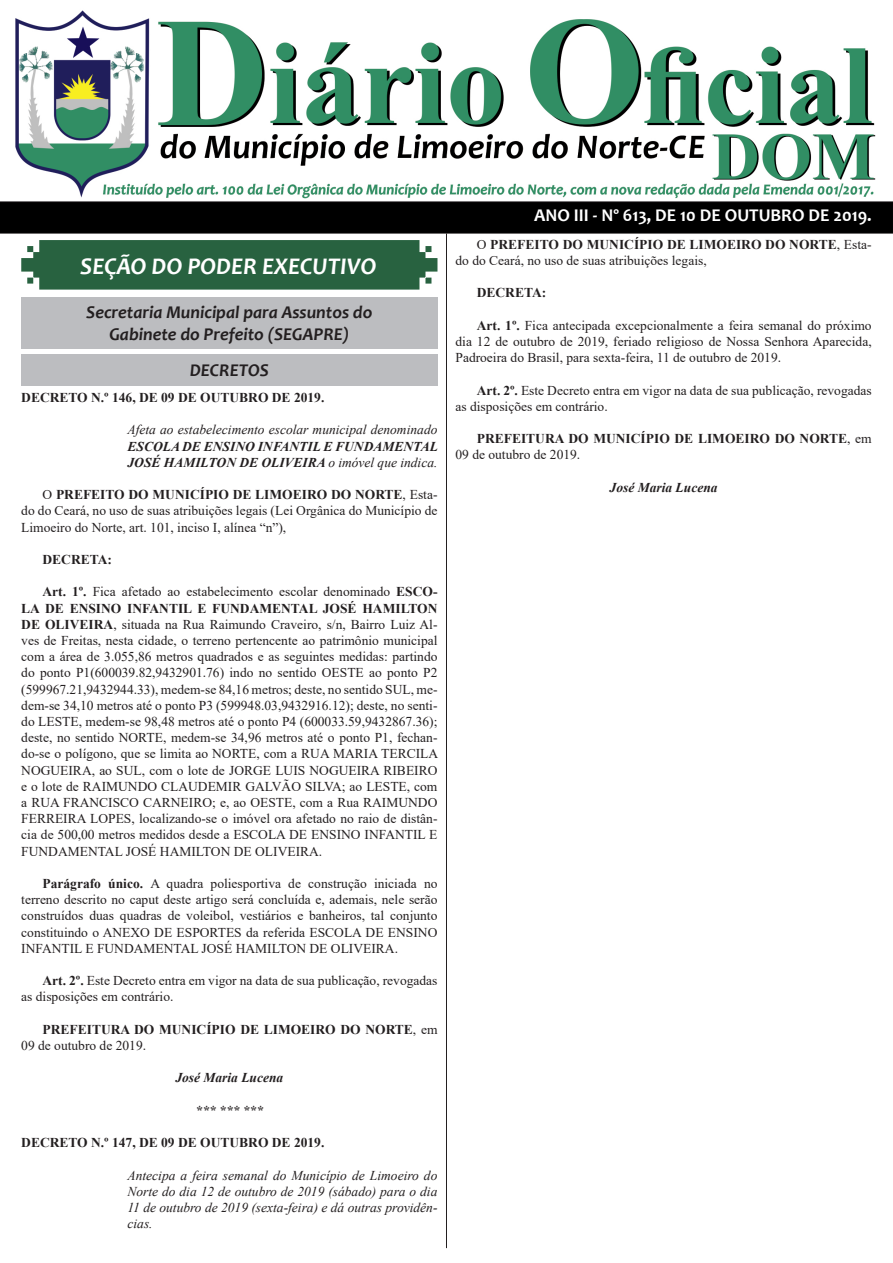
<style>
.page{position:relative;width:893px;height:1263px;background:#fff}
.page>*{position:absolute;margin:0;border:0;box-sizing:border-box;transform-origin:0 0}
.t1{font:italic 700 24px "Candara";color:#fff}
.t2{font:italic 700 18px "Candara";color:#231f20}
.t3{font:700 18px "Candara";color:#fff}
.t4{font:13.5px/16.2px "Times New Roman";color:#231f20;text-align:justify}
.t5{font:italic 13.5px/16.2px "Times New Roman";color:#231f20;text-align:justify}
.t6{font:700 13.5px/16.2px "Times New Roman";color:#231f20}
.t7{font:italic 700 13.5px "Times New Roman";color:#231f20}
.s1{font-weight:700}
.s2{font-weight:400}
</style>
<div class="page">
<img style="left:0;top:10px;width:893px;height:224px">
<svg style="left:21px;top:240px;width:416px;height:50px;background:#346a4a"></svg>
<hr style="left:446px;top:233px;width:1px;height:1015px;background:#231f20">
<div style="left:21px;top:297px;width:416px;height:51px;background:#bcbdc0"></div>
<div style="left:21px;top:354px;width:416px;height:32px;background:#bcbdc0"></div>
<p class="t1" style="left:80px;top:251px;width:298px">SEÇÃO DO PODER EXECUTIVO</p>
<p class="t2" style="left:86px;top:301px;width:288px">Secretaria Municipal para Assuntos do</p>
<p class="t2" style="left:109px;top:323px;width:241px">Gabinete do Prefeito (SEGAPRE)</p>
<p class="t2" style="left:190px;top:359px;width:81px">DECRETOS</p>
<p class="t6" style="left:21px;top:389px;width:305px">DECRETO N.º 146, DE 09 DE OUTUBRO DE 2019.</p>
<p class="t5" style="left:128px;top:421px;width:312px">Afeta ao estabelecimento escolar municipal denominado <span class="s1">ESCOLA DE ENSINO INFANTIL E FUNDAMENTAL JOSÉ HAMILTON DE OLIVEIRA</span> o imóvel que indica.</p>
<p class="t4" style="left:21px;top:486px;width:418px;text-indent:21px">O <span class="s1">PREFEITO DO MUNICÍPIO DE LIMOEIRO DO NORTE</span>, Esta&shy;do do Ceará, no uso de suas atribuições legais (Lei Orgânica do Município de Limoeiro do Norte, art. 101, inciso I, alínea “n”),</p>
<p class="t6" style="left:43px;top:551px;width:71px">DECRETA:</p>
<p class="t4" style="left:21px;top:583px;width:418px;text-indent:21px"><span class="s1">Art. 1º.</span> Fica afetado ao estabelecimento escolar denominado <span class="s1">ESCO-LA DE ENSINO INFANTIL E FUNDAMENTAL JOSÉ HAMILTON DE OLIVEIRA</span>, situada na Rua Raimundo Craveiro, s/n, Bairro Luiz Al&shy;ves de Freitas, nesta cidade, o terreno pertencente ao patrimônio municipal com a área de 3.055,86 metros quadrados e as seguintes medidas: partindo do ponto P1(600039.82,9432901.76) indo no sentido OESTE ao ponto P2 (599967.21,9432944.33), medem-se 84,16 metros; deste, no sentido SUL, me&shy;dem-se 34,10 metros até o ponto P3 (599948.03,9432916.12); deste, no senti&shy;do LESTE, medem-se 98,48 metros até o ponto P4 (600033.59,9432867.36); deste, no sentido NORTE, medem-se 34,96 metros até o ponto P1, fechan&shy;do-se o polígono, que se limita ao NORTE, com a RUA MARIA TERCILA NOGUEIRA, ao SUL, com o lote de JORGE LUIS NOGUEIRA RIBEIRO e o lote de RAIMUNDO CLAUDEMIR GALVÃO SILVA; ao LESTE, com a RUA FRANCISCO CARNEIRO; e, ao OESTE, com a Rua RAIMUNDO FERREIRA LOPES, localizando-se o imóvel ora afetado no raio de distân&shy;cia de 500,00 metros medidos desde a ESCOLA DE ENSINO INFANTIL E FUNDAMENTAL JOSÉ HAMILTON DE OLIVEIRA.</p>
<p class="t4" style="left:21px;top:875px;width:418px;text-indent:21px"><span class="s1">Parágrafo único.</span> A quadra poliesportiva de construção iniciada no terreno descrito no caput deste artigo será concluída e, ademais, nele serão construídos duas quadras de voleibol, vestiários e banheiros, tal conjunto constituindo o ANEXO DE ESPORTES da referida ESCOLA DE ENSINO INFANTIL E FUNDAMENTAL JOSÉ HAMILTON DE OLIVEIRA.</p>
<p class="t4" style="left:21px;top:972px;width:418px;text-indent:21px"><span class="s1">Art. 2º.</span> Este Decreto entra em vigor na data de sua publicação, revogadas as disposições em contrário.</p>
<p class="t6" style="left:21px;top:1021px;width:418px;text-indent:21px">PREFEITURA DO MUNICÍPIO DE LIMOEIRO DO NORTE<span class="s2">, em<br>09 de outubro de 2019.</span></p>
<p class="t7" style="left:175px;top:1068px;width:109px">José Maria Lucena</p>
<p class="t7" style="left:196px;top:1101px;width:69px">*** *** ***</p>
<p class="t6" style="left:21px;top:1134px;width:305px">DECRETO N.º 147, DE 09 DE OUTUBRO DE 2019.</p>
<p class="t5" style="left:128px;top:1167px;width:311px">Antecipa a feira semanal do Município de Limoeiro do Norte do dia 12 de outubro de 2019 (sábado) para o dia 11 de outubro de 2019 (sexta-feira) e dá outras providên&shy;cias.</p>
<p class="t3" style="left:534px;top:204px;width:339px">ANO III - Nº 613, DE 10 DE OUTUBRO DE 2019.</p>
<p class="t4" style="left:455px;top:236px;width:418px;text-indent:21px">O <span class="s1">PREFEITO DO MUNICÍPIO DE LIMOEIRO DO NORTE</span>, Esta&shy;do do Ceará, no uso de suas atribuições legais,</p>
<p class="t6" style="left:477px;top:284px;width:71px">DECRETA:</p>
<p class="t4" style="left:455px;top:317px;width:418px;text-indent:21px"><span class="s1">Art. 1º.</span> Fica antecipada excepcionalmente a feira semanal do próximo dia 12 de outubro de 2019, feriado religioso de Nossa Senhora Aparecida, Padroeira do Brasil, para sexta-feira, 11 de outubro de 2019.</p>
<p class="t4" style="left:455px;top:381px;width:418px;text-indent:21px"><span class="s1">Art. 2º.</span> Este Decreto entra em vigor na data de sua publicação, revogadas as disposições em contrário.</p>
<p class="t6" style="left:455px;top:430px;width:418px;text-indent:21px">PREFEITURA DO MUNICÍPIO DE LIMOEIRO DO NORTE<span class="s2">, em<br>09 de outubro de 2019.</span></p>
<p class="t7" style="left:610px;top:478px;width:109px">José Maria Lucena</p>
</div>
